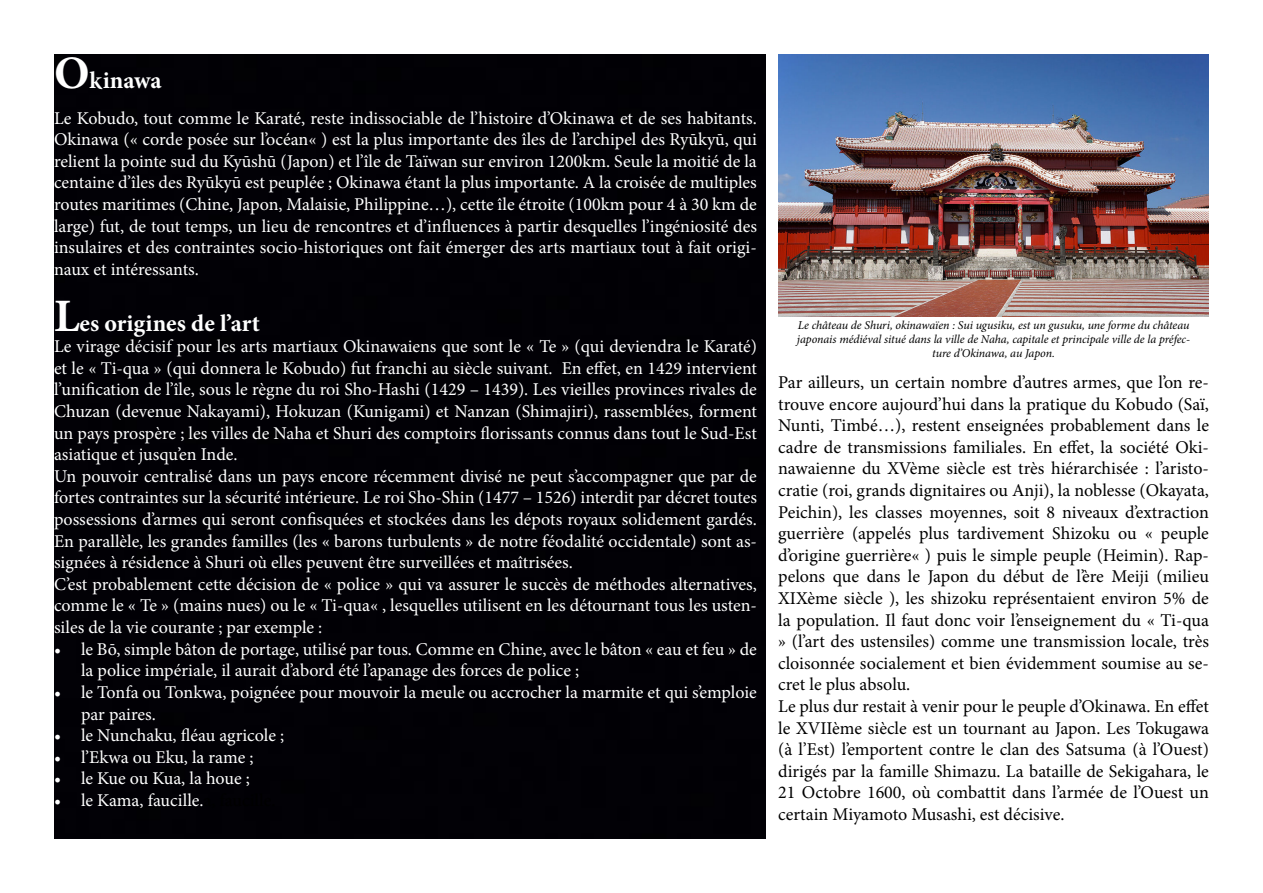
<style>
.page{position:relative;width:1263px;height:893px;background:#fff}
.page>*{position:absolute;margin:0;border:0;box-sizing:border-box;transform-origin:0 0}
.t1{font:700 24px "Minion Pro";color:#fff}
.t2{font:18px/21.6px "Minion Pro";color:#fff}
.t3{font:18px/21.6px "Minion Pro";color:#000}
.t4{font:italic 12px/14.4px "Minion Pro";letter-spacing:-.01em;color:#000;text-align:center}
.s1{font-size:46.5px}
.s2{color:#000}
</style>
<div class="page">
<div style="left:54px;top:54px;width:711px;height:785px;background:#020106"></div>
<img style="left:778px;top:54px;width:431px;height:263px">
<h1 class="t1" style="left:54px;top:63px;width:109px"><span class="s1">O</span>kinawa</h1>
<p class="t2" style="left:54px;top:107px;width:704px;text-align:justify">Le Kobudo, tout comme le Karaté, reste indissociable de l’histoire d’Okinawa et de ses habitants.<br>Okinawa (« corde posée sur l’océan« ) est la plus importante des îles de l’archipel des Ryūkyū, qui relient la pointe sud du Kyūshū (Japon) et l’île de Taïwan sur environ 1200km. Seule la moitié de la centaine d’îles des Ryūkyū est peuplée ; Okinawa étant la plus importante. A la croisée de multiples routes maritimes (Chine, Japon, Malaisie, Philippine…), cette île étroite (100km pour 4 à 30 km de large) fut, de tout temps, un lieu de rencontres et d’influences à partir desquelles l’ingéniosité des insulaires et des contraintes socio-historiques ont fait émerger des arts martiaux tout à fait origi&shy;naux et intéressants.</p>
<h1 class="t1" style="left:54px;top:306px;width:208px"><span class="s1">L</span>es origines de l’art</h1>
<p class="t2" style="left:54px;top:336px;width:704px">Le virage décisif pour les arts martiaux Okinawaiens que sont le « Te » (qui deviendra le Karaté) et le « Ti-qua » (qui donnera le Kobudo) fut franchi au siècle suivant. En effet, en 1429 intervient l’unification de l’île, sous le règne du roi Sho-Hashi (1429 – 1439). Les vieilles provinces rivales de Chuzan (devenue Nakayami), Hokuzan (Kunigami) et Nanzan (Shimajiri), rassemblées, forment un pays prospère ; les villes de Naha et Shuri des comptoirs florissants connus dans tout le Sud-Est asiatique et jusqu’en Inde.<br>Un pouvoir centralisé dans un pays encore récemment divisé ne peut s’accompagner que par de fortes contraintes sur la sécurité intérieure. Le roi Sho-Shin (1477 – 1526) interdit par décret toutes possessions d’armes qui seront confisquées et stockées dans les dépots royaux solidement gardés.<br>En parallèle, les grandes familles (les « barons turbulents » de notre féodalité occidentale) sont as&shy;signées à résidence à Shuri où elles peuvent être surveillées et maîtrisées.<br>C’est probablement cette décision de « police » qui va assurer le succès de méthodes alternatives, comme le « Te » (mains nues) ou le « Ti-qua« , lesquelles utilisent en les détournant tous les usten&shy;siles de la vie courante ; par exemple :</p>
<p class="t2" style="left:81px;top:638px;width:677px;text-indent:-27px">• le Bō, simple bâton de portage, utilisé par tous. Comme en Chine, avec le bâton « eau et feu » de la police impériale, il aurait d’abord été l’apanage des forces de police ;</p>
<p class="t2" style="left:81px;top:681px;width:677px;text-indent:-27px">• le Tonfa ou Tonkwa, poignéee pour mouvoir la meule ou accrocher la marmite et qui s’emploie par paires.</p>
<p class="t2" style="left:54px;top:725px;width:232px">• le Nunchaku, fléau agricole ;</p>
<p class="t2" style="left:54px;top:746px;width:201px">• l’Ekwa ou Eku, la rame ;</p>
<p class="t2" style="left:54px;top:768px;width:198px">• le Kue ou Kua, la houe ;</p>
<p class="t2" style="left:54px;top:789px;width:223px">• le Kama, faucille.<span class="s2">a, faucille.</span></p>
<p class="t4" style="left:797px;top:317px;width:395px">Le château de Shuri, okinawaïen : Sui ugusiku, est un gusuku, une forme du château japonais médiéval situé dans la ville de Naha, capitale et principale ville de la préfec&shy;ture d’Okinawa, au Japon.</p>
<p class="t3" style="left:778px;top:372px;width:432px">Par ailleurs, un certain nombre d’autres armes, que l’on re&shy;trouve encore aujourd’hui dans la pratique du Kobudo (Saï, Nunti, Timbé…), restent enseignées probablement dans le cadre de transmissions familiales. En effet, la société Oki&shy;nawaienne du XVème siècle est très hiérarchisée : l’aristo&shy;cratie (roi, grands dignitaires ou Anji), la noblesse (Okayata, Peichin), les classes moyennes, soit 8 niveaux d’extraction guerrière (appelés plus tardivement Shizoku ou « peuple d’origine guerrière« ) puis le simple peuple (Heimin). Rap&shy;pelons que dans le Japon du début de l’ère Meiji (milieu XIXème siècle ), les shizoku représentaient environ 5% de la population. Il faut donc voir l’enseignement du « Ti-qua » (l’art des ustensiles) comme une transmission locale, très cloisonnée socialement et bien évidemment soumise au se&shy;cret le plus absolu.<br>Le plus dur restait à venir pour le peuple d’Okinawa. En effet le XVIIème siècle est un tournant au Japon. Les Tokugawa (à l’Est) l’emportent contre le clan des Satsuma (à l’Ouest) dirigés par la famille Shimazu. La bataille de Sekigahara, le 21 Octobre 1600, où combattit dans l’armée de l’Ouest un certain Miyamoto Musashi, est décisive.</p>
</div>
